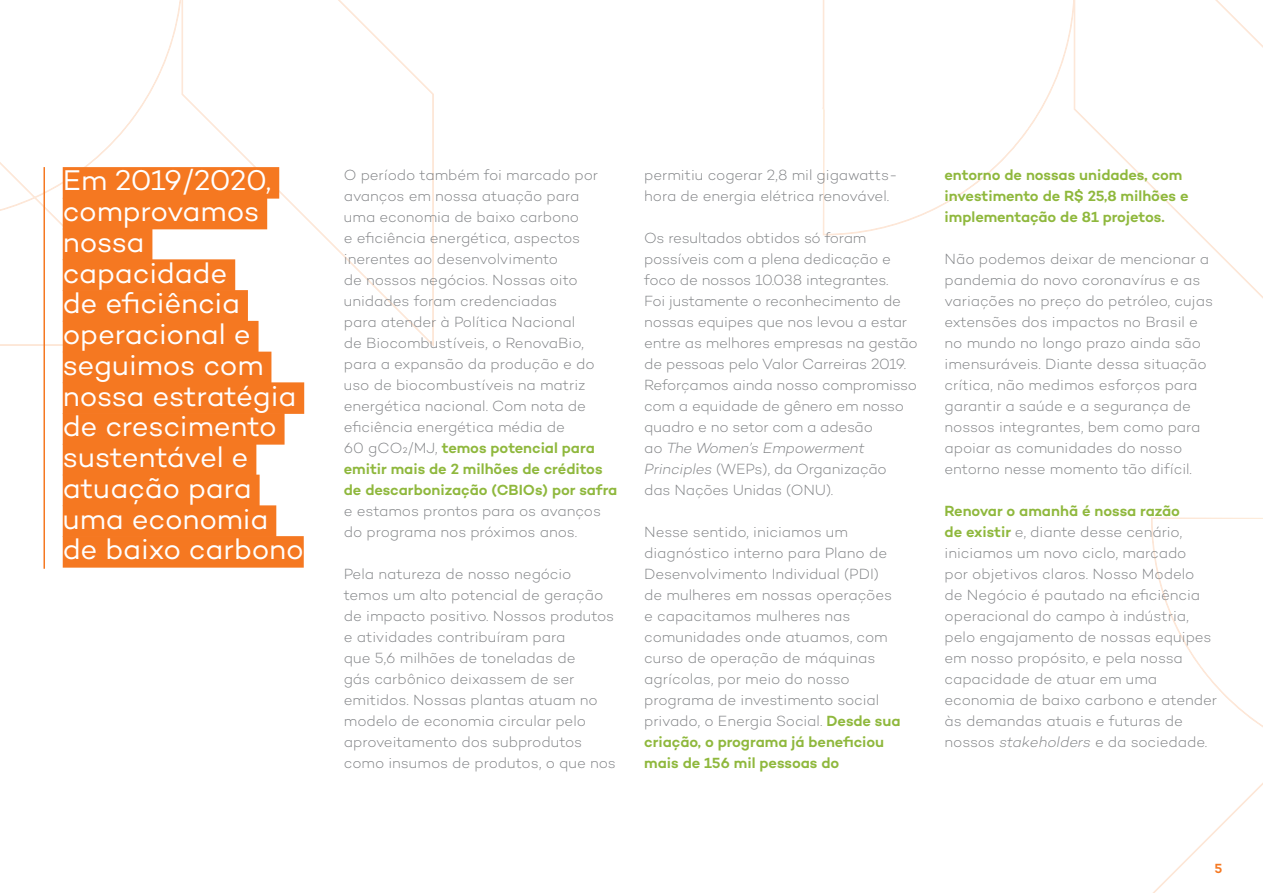
<style>
.page{position:relative;width:1263px;height:893px;background:#fff}
.page>*{position:absolute;margin:0;border:0;box-sizing:border-box;transform-origin:0 0}
.t1{font:29.1px/30.8px "Campton";letter-spacing:-.01em;color:#fff}
.t2{font:300 15px/21px "Campton";letter-spacing:-.01em;color:#808285}
.t3{font:600 15px/21px "Campton";letter-spacing:-.005em;color:#8fb83d}
.t4{font:600 13.5px "Campton";color:#f57821}
.s1{font-weight:600;color:#8fb83d}
.s2{font-style:italic}
</style>
<div class="page">
<svg style="left:822px;top:0;width:251px;height:236px"></svg>
<img style="left:823px;top:108px;width:104px;height:127px">
<svg style="left:1073px;top:0;width:190px;height:299px"></svg>
<svg style="left:1151px;top:517px;width:112px;height:376px"></svg>
<svg style="left:0;top:221px;width:181px;height:125px"></svg>
<svg style="left:0;top:0;width:181px;height:221px"></svg>
<svg style="left:181px;top:0;width:253px;height:347px"></svg>
<div style="left:63px;top:167px;width:216px;height:32px;background:#f57821"></div>
<div style="left:63px;top:198px;width:204px;height:31px;background:#f57821"></div>
<div style="left:63px;top:229px;width:89px;height:31px;background:#f57821"></div>
<div style="left:63px;top:259px;width:172px;height:32px;background:#f57821"></div>
<div style="left:63px;top:290px;width:185px;height:32px;background:#f57821"></div>
<div style="left:63px;top:321px;width:196px;height:31px;background:#f57821"></div>
<div style="left:63px;top:352px;width:208px;height:31px;background:#f57821"></div>
<div style="left:63px;top:382px;width:241px;height:32px;background:#f57821"></div>
<div style="left:63px;top:413px;width:222px;height:32px;background:#f57821"></div>
<div style="left:63px;top:444px;width:193px;height:31px;background:#f57821"></div>
<div style="left:63px;top:475px;width:197px;height:31px;background:#f57821"></div>
<div style="left:63px;top:505px;width:213px;height:32px;background:#f57821"></div>
<div style="left:63px;top:536px;width:241px;height:32px;background:#f57821"></div>
<hr style="left:44px;top:167px;width:1px;height:402px;background:#f57821">
<h1 class="t1" style="left:63px;top:164px;width:242px">Em 2019/2020, comprovamos nossa capacidade<br>de eficiência operacional e seguimos com nossa estratégia de crescimento sustentável e atuação para uma economia de baixo carbono</h1>
<p class="t2" style="left:344px;top:164px;width:275px">O período também foi marcado por avanços em nossa atuação para<br>uma economia de baixo carbono<br>e eficiência energética, aspectos inerentes ao desenvolvimento<br>de nossos negócios. Nossas oito unidades foram credenciadas<br>para atender à Política Nacional<br>de Biocombustíveis, o RenovaBio, para a expansão da produção e do uso de biocombustíveis na matriz energética nacional. Com nota de eficiência energética média de<br>60 gCO2/MJ, <span class="s1">temos potencial para emitir mais de 2 milhões de créditos de descarbonização (CBIOs) por safra</span></p>
<p class="t2" style="left:344px;top:500px;width:259px">e estamos prontos para os avanços do programa nos próximos anos.</p>
<p class="t2" style="left:344px;top:563px;width:274px">Pela natureza de nosso negócio temos um alto potencial de geração de impacto positivo. Nossos produtos e atividades contribuíram para<br>que 5,6 milhões de toneladas de<br>gás carbônico deixassem de ser emitidos. Nossas plantas atuam no modelo de economia circular pelo aproveitamento dos subprodutos como insumos de produtos, o que nos</p>
<p class="t2" style="left:644px;top:164px;width:255px">permitiu cogerar 2,8 mil gigawatts&shy;hora de energia elétrica renovável.</p>
<p class="t2" style="left:644px;top:227px;width:275px">Os resultados obtidos só foram possíveis com a plena dedicação e foco de nossos 10.038 integrantes.<br>Foi justamente o reconhecimento de nossas equipes que nos levou a estar entre as melhores empresas na gestão de pessoas pelo Valor Carreiras 2019.<br>Reforçamos ainda nosso compromisso com a equidade de gênero em nosso quadro e no setor com a adesão<br>ao <span class="s2">The Women’s Empowerment<br>Principles</span> (WEPs), da Organização<br>das Nações Unidas (ONU).</p>
<p class="t2" style="left:644px;top:521px;width:258px">Nesse sentido, iniciamos um diagnóstico interno para Plano de<br>Desenvolvimento Individual (PDI) de mulheres em nossas operações e capacitamos mulheres nas comunidades onde atuamos, com curso de operação de máquinas agrícolas, por meio do nosso programa de investimento social privado, o Energia Social. <span class="s1">Desde sua criação, o programa já beneficiou mais de 156 mil pessoas do</span></p>
<p class="t3" style="left:945px;top:164px;width:245px">entorno de nossas unidades, com investimento de R$ 25,8 milhões e implementação de 81 projetos.</p>
<p class="t2" style="left:945px;top:248px;width:270px">Não podemos deixar de mencionar a pandemia do novo coronavírus e as variações no preço do petróleo, cujas extensões dos impactos no Brasil e no mundo no longo prazo ainda são imensuráveis. Diante dessa situação crítica, não medimos esforços para garantir a saúde e a segurança de nossos integrantes, bem como para apoiar as comunidades do nosso entorno nesse momento tão difícil.</p>
<p class="t2" style="left:945px;top:500px;width:274px"><span class="s1">Renovar o amanhã é nossa razão<br>de existir</span> e, diante desse cenário, iniciamos um novo ciclo, marcado<br>por objetivos claros. Nosso Modelo<br>de Negócio é pautado na eficiência operacional do campo à indústria, pelo engajamento de nossas equipes em nosso propósito, e pela nossa capacidade de atuar em uma economia de baixo carbono e atender às demandas atuais e futuras de nossos <span class="s2">stakeholders</span> e da sociedade.</p>
<p class="t4" style="left:1214px;top:860px;width:9px">5</p>
</div>
